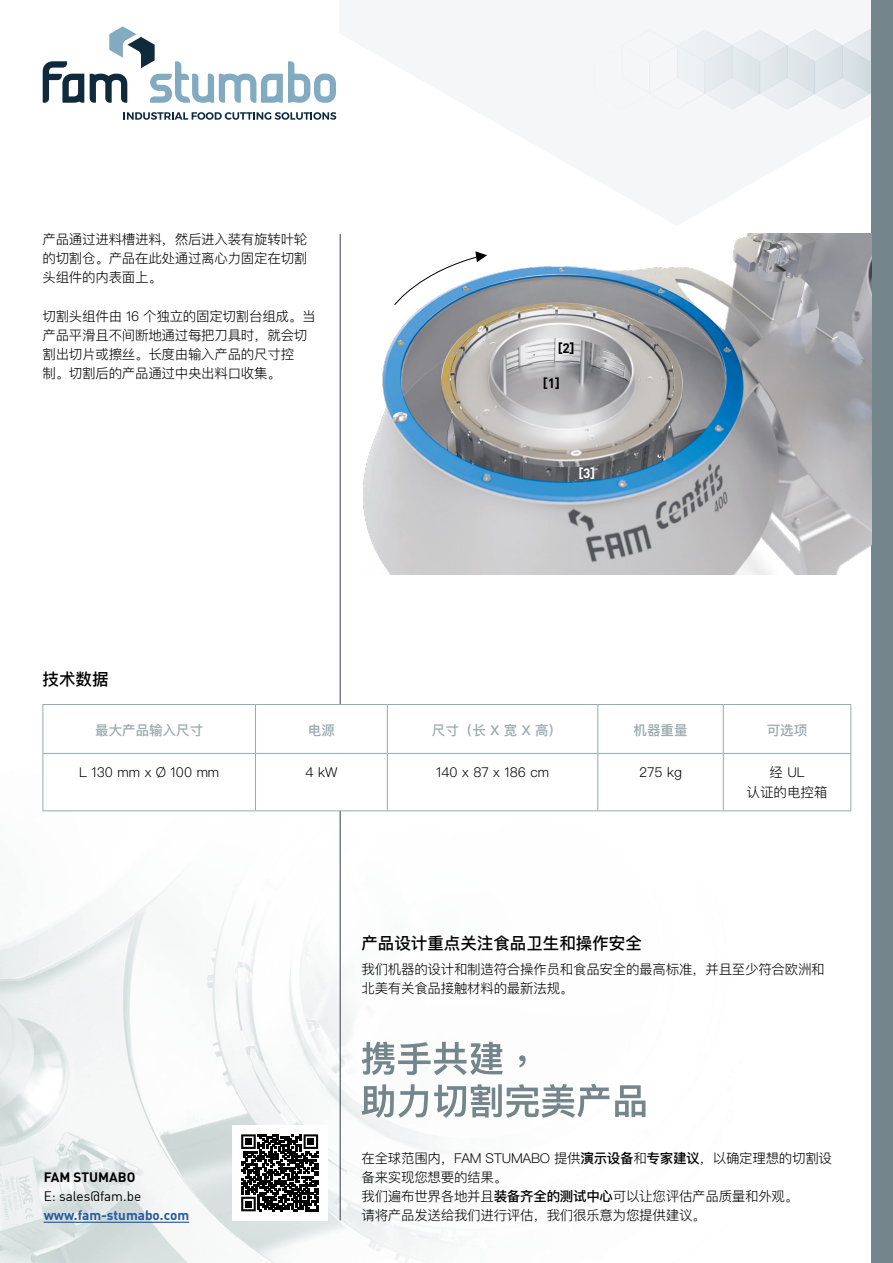
<style>
.page{position:relative;width:893px;height:1263px;background:#fff}
.page>*{position:absolute;margin:0;border:0;box-sizing:border-box;transform-origin:0 0}
.t1{font:500 16.5px "Ping Fang SC";color:#000}
.Tabel{font:300 13.5px/19.2px "Ping Fang SC";letter-spacing:-.02em;color:#000}
.Tabel-2{font:300 13.5px/19.2px "Ping Fang SC";color:#000;text-align:center}
.Tabel_Header{font:500 13.5px "Ping Fang SC";color:#99a9ad}
.t2{font:700 13.5px "DIN";color:#275b9b}
.t3{font:700 13.5px "DIN";color:#000}
.t4{font:13.5px "DIN";color:#000}
.t5{font:700 13.5px "DIN";color:#fff}
.s1{font-weight:500}
</style>
<div class="page">
<img style="left:0;top:69px;width:872px;height:1194px">
<svg style="left:339px;top:0;width:533px;height:226px;fill:#f4f6f7"></svg>
<img style="left:594px;top:27px;width:278px;height:81px">
<div style="left:872px;top:0;width:21px;height:1263px;background:#74868b"></div>
<hr style="left:340px;top:234px;width:1px;height:986px;background:#343e47">
<hr style="left:44px;top:1222px;width:145px;height:1px;background:#275b9b">
<svg style="left:43px;top:61px;width:41px;height:42px"></svg>
<svg style="left:90px;top:26px;width:246px;height:77px"></svg>
<svg style="left:124px;top:112px;width:212px;height:8px"></svg>
<div style="left:232px;top:1125px;width:95px;height:95px;background:#fff"></div>
<svg style="left:362px;top:1041px;width:141px;height:34px"></svg>
<svg style="left:519px;top:1055px;width:7px;height:12px"></svg>
<svg style="left:361px;top:1084px;width:67px;height:34px"></svg>
<svg style="left:434px;top:1084px;width:175px;height:34px"></svg>
<svg style="left:615px;top:1085px;width:30px;height:32px"></svg>
<svg style="left:241px;top:1134px;width:77px;height:77px"></svg>
<div style="left:245px;top:1138px;width:7px;height:7px;background:#000"></div>
<div style="left:308px;top:1138px;width:6px;height:7px;background:#000"></div>
<div style="left:245px;top:1201px;width:7px;height:6px;background:#000"></div>
<img style="left:362px;top:234px;width:510px;height:340px">
<svg style="left:44px;top:705px;width:806px;height:48px"></svg>
<svg style="left:44px;top:754px;width:806px;height:56px"></svg>
<hr style="left:255px;top:754px;width:1px;height:56px;background:#99a9ad">
<hr style="left:387px;top:754px;width:1px;height:56px;background:#99a9ad">
<hr style="left:597px;top:754px;width:1px;height:56px;background:#99a9ad">
<hr style="left:723px;top:754px;width:1px;height:56px;background:#99a9ad">
<hr style="left:43px;top:704px;width:212px;height:1px;background:#99a9ad">
<hr style="left:43px;top:705px;width:1px;height:48px;background:#99a9ad">
<hr style="left:255px;top:704px;width:132px;height:1px;background:#99a9ad">
<hr style="left:255px;top:705px;width:1px;height:48px;background:#99a9ad">
<hr style="left:387px;top:704px;width:211px;height:1px;background:#99a9ad">
<hr style="left:387px;top:705px;width:1px;height:48px;background:#99a9ad">
<hr style="left:598px;top:704px;width:125px;height:1px;background:#99a9ad">
<hr style="left:597px;top:705px;width:1px;height:48px;background:#99a9ad">
<hr style="left:723px;top:704px;width:128px;height:1px;background:#99a9ad">
<hr style="left:723px;top:705px;width:1px;height:48px;background:#99a9ad">
<hr style="left:850px;top:705px;width:1px;height:48px;background:#99a9ad">
<hr style="left:43px;top:753px;width:212px;height:1px;background:#99a9ad">
<hr style="left:43px;top:754px;width:1px;height:56px;background:#99a9ad">
<hr style="left:255px;top:753px;width:132px;height:1px;background:#99a9ad">
<hr style="left:387px;top:753px;width:211px;height:1px;background:#99a9ad">
<hr style="left:598px;top:753px;width:125px;height:1px;background:#99a9ad">
<hr style="left:723px;top:753px;width:128px;height:1px;background:#99a9ad">
<hr style="left:850px;top:754px;width:1px;height:56px;background:#99a9ad">
<hr style="left:43px;top:810px;width:212px;height:1px;background:#99a9ad">
<hr style="left:255px;top:810px;width:132px;height:1px;background:#99a9ad">
<hr style="left:387px;top:810px;width:211px;height:1px;background:#99a9ad">
<hr style="left:598px;top:810px;width:125px;height:1px;background:#99a9ad">
<hr style="left:723px;top:810px;width:128px;height:1px;background:#99a9ad">
<svg style="left:394px;top:251px;width:93px;height:55px"></svg>
<p class="Tabel" style="left:43px;top:229px;width:266px;text-align:justify">产品通过进料槽进料，然后进入装有旋转叶轮的切割仓。产品在此处通过离心力固定在切割头组件的内表面上。</p>
<p class="Tabel" style="left:43px;top:306px;width:274px">切割头组件由 16 个独立的固定切割台组成。当产品平滑且不间断地通过每把刀具时，就会切割出切片或擦丝。长度由输入产品的尺寸控<br>制。切割后的产品通过中央出料口收集。</p>
<p class="t1" style="left:43px;top:669px;width:67px">技术数据</p>
<p class="t3" style="left:558px;top:339px;width:18px">[2]</p>
<p class="t3" style="left:543px;top:374px;width:18px">[1]</p>
<p class="t5" style="left:578px;top:464px;width:18px">[3]</p>
<p class="Tabel_Header" style="left:95px;top:721px;width:109px">最大产品输入尺寸</p>
<p class="Tabel_Header" style="left:308px;top:721px;width:28px">电源</p>
<p class="Tabel_Header" style="left:432px;top:721px;width:123px">尺寸（长 X 宽 X 高)</p>
<p class="Tabel_Header" style="left:633px;top:721px;width:55px">机器重量</p>
<p class="Tabel_Header" style="left:767px;top:721px;width:42px">可选项</p>
<p class="Tabel-2" style="left:79px;top:763px;width:142px">L 130 mm x Ø 100 mm</p>
<p class="Tabel" style="left:305px;top:763px;width:33px">4 kW</p>
<p class="Tabel-2" style="left:436px;top:763px;width:114px">140 x 87 x 186 cm</p>
<p class="Tabel" style="left:639px;top:763px;width:44px">275 kg</p>
<p class="Tabel-2" style="left:746px;top:763px;width:83px">经 UL<br>认证的电控箱</p>
<p class="t3" style="left:44px;top:1168px;width:93px">FAM STUMABO</p>
<p class="t4" style="left:44px;top:1188px;width:99px">E: sales@fam.be</p>
<p class="t2" style="left:44px;top:1207px;width:147px">www.fam-stumabo.com</p>
<p class="t1" style="left:361px;top:933px;width:282px">产品设计重点关注食品卫生和操作安全</p>
<p class="Tabel" style="left:361px;top:959px;width:465px">我们机器的设计和制造符合操作员和食品安全的最高标准，并且至少符合欧洲和北美有关食品接触材料的最新法规。</p>
<p class="Tabel" style="left:361px;top:1148px;width:472px">在全球范围内，FAM STUMABO 提供<span class="s1">演示设备</span>和<span class="s1">专家建议</span>，以确定理想的切割设备来实现您想要的结果。<br>我们遍布世界各地并且<span class="s1">装备齐全的测试中心</span>可以让您评估产品质量和外观。<br>请将产品发送给我们进行评估，我们很乐意为您提供建议。</p>
</div>
